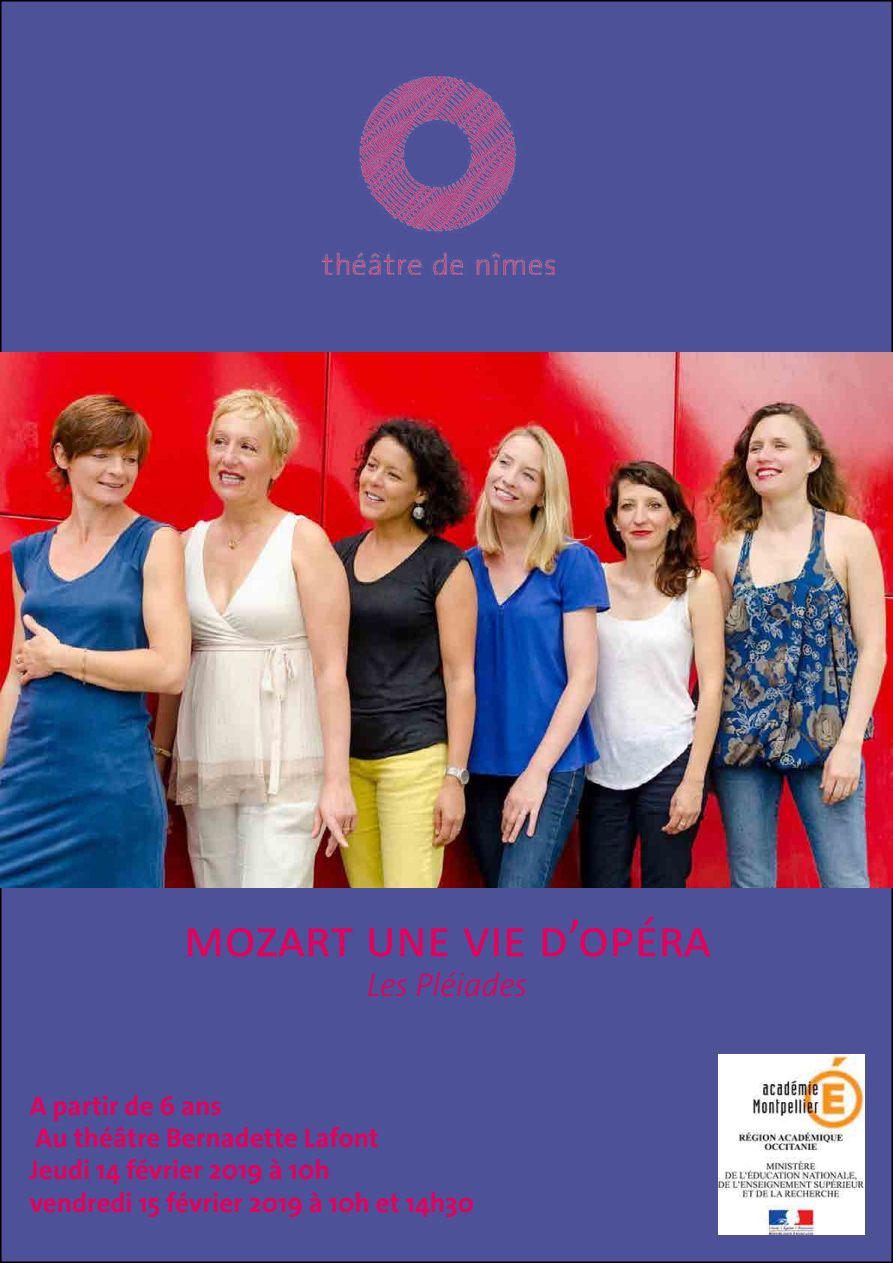
<style>
.page{position:relative;width:893px;height:1263px;background:#fff}
.page>*{position:absolute;margin:0;border:0;box-sizing:border-box;transform-origin:0 0}
.t1{font:54px "Calibri";color:#e6005b}
.t2{font:italic 300 33px "The Sans Os F";color:#e6005b}
.t3{font:700 27px/32.4px "The Sans Os F";color:#e6005b}
</style>
<div class="page">
<div style="left:1px;top:1px;width:891px;height:1261px;background:#4c5198"></div>
<img style="left:0;top:353px;width:893px;height:534px">
<img style="left:323px;top:77px;width:231px;height:198px">
<img style="left:719px;top:1054px;width:145px;height:181px">
<h1 class="t1" style="left:184px;top:904px;width:528px">mozart une vie d’opéra</h1>
<p class="t2" style="left:367px;top:964px;width:162px">Les Pléiades</p>
<p class="t3" style="left:30px;top:1089px;width:446px">A partir de 6 ans<br>Au théâtre Bernadette Lafont<br>Jeudi 14 février 2019 à 10h<br>vendredi 15 février 2019 à 10h et 14h30</p>
</div>
